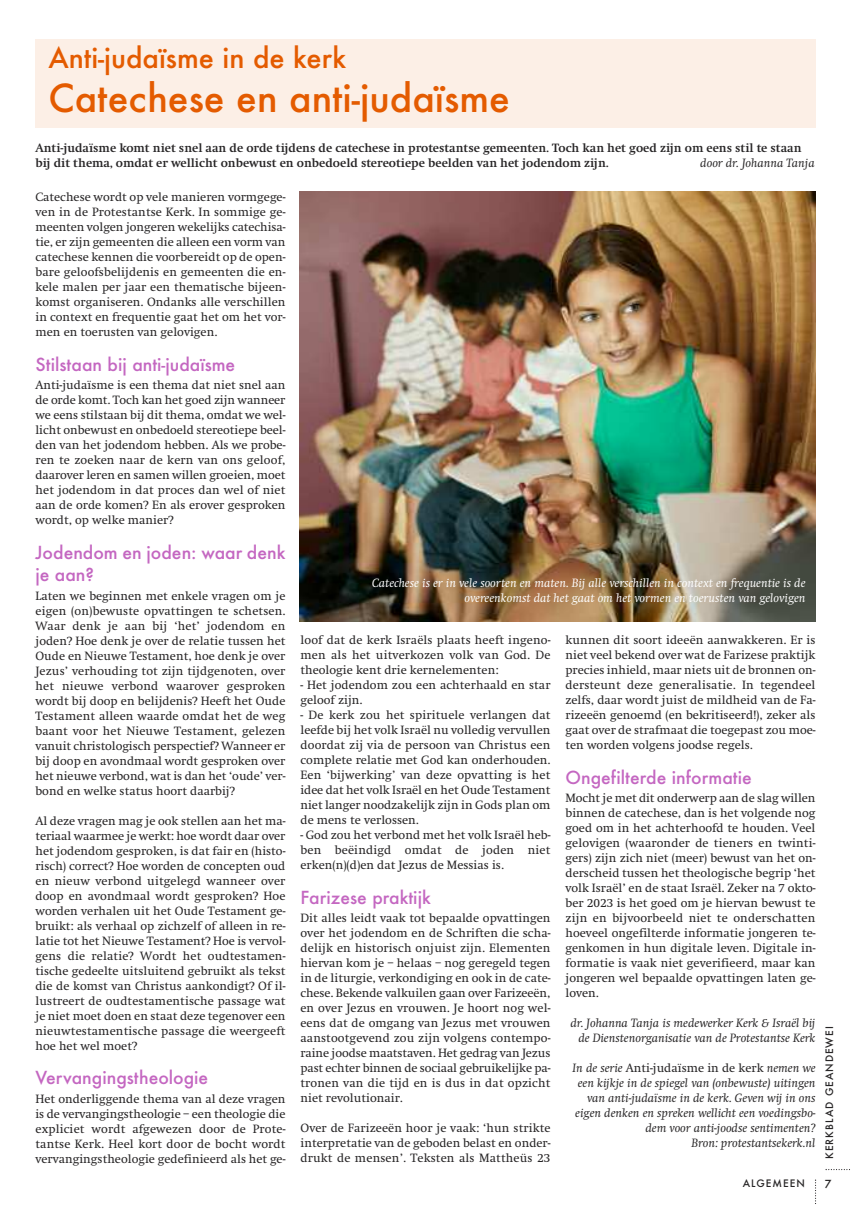
<style>
.page{position:relative;width:851px;height:1205px;background:#fff}
.page>*{position:absolute;margin:0;border:0;box-sizing:border-box;transform-origin:0 0}
.t1{font:500 37.5px "Futura";color:#e45b00}
.t2{font:500 27.5px "Futura";color:#e45b00}
.t3{font:500 17.5px/22.8px "Futura";color:#c467c1}
.t4{font:12.5px/15px "Swift";color:#272526;text-align:justify}
.t5{font:italic 12.5px/15px "Swift";color:#272526;text-align:right}
.t6{font:700 12.5px/15px "Swift";color:#272526}
.t7{font:italic 12.5px/15px "Swift";color:#fff;text-align:right}
.t8{font:500 10.88px "Futura";color:#272526}
.t9{font:500 10px "Futura";letter-spacing:.1em;color:#272526}
.s1{font-style:normal}
</style>
<div class="page">
<svg style="left:825px;top:1169px;width:25px;height:1px"></svg>
<svg style="left:815px;top:1179px;width:1px;height:25px"></svg>
<div style="left:35px;top:39px;width:780px;height:89px;background:#fcefe6"></div>
<img style="left:299px;top:191px;width:516px;height:431px">
<h2 class="t2" style="left:48px;top:42px;width:299px">Anti-judaïsme in de kerk</h2>
<h1 class="t1" style="left:48px;top:77px;width:463px">Catechese en anti-judaïsme</h1>
<p class="t6" style="left:35px;top:141px;width:767px">Anti-judaïsme komt niet snel aan de orde tijdens de catechese in protestantse gemeenten. Toch kan het goed zijn om eens stil te staan bij dit thema, omdat er wellicht onbewust en onbedoeld stereotiepe beelden van het jodendom zijn.</p>
<p class="t5" style="left:700px;top:156px;width:116px">door dr. Johanna Tanja</p>
<p class="t4" style="left:35px;top:190px;width:251px">Catechese wordt op vele manieren vormgege&shy;ven in de Protestantse Kerk. In sommige ge&shy;meenten volgen jongeren wekelijks catechisa&shy;tie, er zijn gemeenten die alleen een vorm van catechese kennen die voorbereidt op de open&shy;bare geloofsbelijdenis en gemeenten die en&shy;kele malen per jaar een thematische bijeen&shy;komst organiseren. Ondanks alle verschillen in context en frequentie gaat het om het vor&shy;men en toerusten van gelovigen.</p>
<h3 class="t3" style="left:35px;top:353px;width:201px">Stilstaan bij anti-judaïsme</h3>
<p class="t4" style="left:35px;top:377px;width:251px">Anti-judaïsme is een thema dat niet snel aan de orde komt. Toch kan het goed zijn wanneer we eens stilstaan bij dit thema, omdat we wel&shy;licht onbewust en onbedoeld stereotiepe beel&shy;den van het jodendom hebben. Als we probe&shy;ren te zoeken naar de kern van ons geloof, daarover leren en samen willen groeien, moet het jodendom in dat proces dan wel of niet aan de orde komen? En als erover gesproken wordt, op welke manier?</p>
<h3 class="t3" style="left:35px;top:541px;width:251px">Jodendom en joden: waar denk je aan?</h3>
<p class="t4" style="left:35px;top:588px;width:251px">Laten we beginnen met enkele vragen om je eigen (on)bewuste opvattingen te schetsen.<br>Waar denk je aan bij ‘het’ jodendom en joden? Hoe denk je over de relatie tussen het Oude en Nieuwe Testament, hoe denk je over Jezus’ verhouding tot zijn tijdgenoten, over het nieuwe verbond waarover gesproken wordt bij doop en belijdenis? Heeft het Oude Testament alleen waarde omdat het de weg baant voor het Nieuwe Testament, gelezen vanuit christologisch perspectief? Wanneer er bij doop en avondmaal wordt gesproken over het nieuwe verbond, wat is dan het ‘oude’ ver&shy;bond en welke status hoort daarbij?</p>
<p class="t4" style="left:35px;top:813px;width:251px">Al deze vragen mag je ook stellen aan het ma&shy;teriaal waarmee je werkt: hoe wordt daar over het jodendom gesproken, is dat fair en (histo&shy;risch) correct? Hoe worden de concepten oud en nieuw verbond uitgelegd wanneer over doop en avondmaal wordt gesproken? Hoe worden verhalen uit het Oude Testament ge&shy;bruikt: als verhaal op zichzelf of alleen in re&shy;latie tot het Nieuwe Testament? Hoe is vervol&shy;gens die relatie? Wordt het oudtestamen&shy;tische gedeelte uitsluitend gebruikt als tekst die de komst van Christus aankondigt? Of il&shy;lustreert de oudtestamentische passage wat je niet moet doen en staat deze tegenover een nieuwtestamentische passage die weergeeft hoe het wel moet?</p>
<h3 class="t3" style="left:35px;top:1067px;width:174px">Vervangingstheologie</h3>
<p class="t4" style="left:35px;top:1091px;width:251px">Het onderliggende thema van al deze vragen is de vervangingstheologie – een theologie die expliciet wordt afgewezen door de Prote&shy;tantse Kerk. Heel kort door de bocht wordt vervangingstheologie gedefinieerd als het ge-</p>
<p class="t7" style="left:372px;top:575px;width:435px">Catechese is er in vele soorten en maten. Bij alle verschillen in context en frequentie is de overeenkomst dat het gaat om het vormen en toerusten van gelovigen</p>
<p class="t4" style="left:300px;top:632px;width:251px">loof dat de kerk Israëls plaats heeft ingeno&shy;men als het uitverkozen volk van God. De theologie kent drie kernelementen:</p>
<p class="t4" style="left:300px;top:677px;width:251px">- Het jodendom zou een achterhaald en star geloof zijn.</p>
<p class="t4" style="left:300px;top:707px;width:251px">- De kerk zou het spirituele verlangen dat leefde bij het volk Israël nu volledig vervullen doordat zij via de persoon van Christus een complete relatie met God kan onderhouden.<br>Een ‘bijwerking’ van deze opvatting is het idee dat het volk Israël en het Oude Testament niet langer noodzakelijk zijn in Gods plan om de mens te verlossen.</p>
<p class="t4" style="left:300px;top:827px;width:251px">- God zou het verbond met het volk Israël heb&shy;ben beëindigd omdat de joden niet erken(n)(d)en dat Jezus de Messias is.</p>
<h3 class="t3" style="left:300px;top:886px;width:132px">Farizese praktijk</h3>
<p class="t4" style="left:300px;top:910px;width:251px">Dit alles leidt vaak tot bepaalde opvattingen over het jodendom en de Schriften die scha&shy;delijk en historisch onjuist zijn. Elementen hiervan kom je – helaas – nog geregeld tegen in de liturgie, verkondiging en ook in de cate&shy;chese. Bekende valkuilen gaan over Farizeeën, en over Jezus en vrouwen. Je hoort nog wel&shy;eens dat de omgang van Jezus met vrouwen aanstootgevend zou zijn volgens contempo&shy;raine joodse maatstaven. Het gedrag van Jezus past echter binnen de sociaal gebruikelijke pa&shy;tronen van die tijd en is dus in dat opzicht niet revolutionair.</p>
<p class="t4" style="left:300px;top:1120px;width:251px">Over de Farizeeën hoor je vaak: ‘hun strikte interpretatie van de geboden belast en onder&shy;drukt de mensen’. Teksten als Mattheüs 23</p>
<p class="t4" style="left:565px;top:632px;width:251px">kunnen dit soort ideeën aanwakkeren. Er is niet veel bekend over wat de Farizese praktijk precies inhield, maar niets uit de bronnen on&shy;dersteunt deze generalisatie. In tegendeel zelfs, daar wordt juist de mildheid van de Fa&shy;rizeeën genoemd (en bekritiseerd!), zeker als gaat over de strafmaat die toegepast zou moe&shy;ten worden volgens joodse regels.</p>
<h3 class="t3" style="left:565px;top:766px;width:188px">Ongefilterde informatie</h3>
<p class="t4" style="left:565px;top:790px;width:251px">Mocht je met dit onderwerp aan de slag willen binnen de catechese, dan is het volgende nog goed om in het achterhoofd te houden. Veel gelovigen (waaronder de tieners en twinti&shy;gers) zijn zich niet (meer) bewust van het on&shy;derscheid tussen het theologische begrip ‘het volk Israël’ en de staat Israël. Zeker na 7 okto&shy;ber 2023 is het goed om je hiervan bewust te zijn en bijvoorbeeld niet te onderschatten hoeveel ongefilterde informatie jongeren te&shy;genkomen in hun digitale leven. Digitale in&shy;formatie is vaak niet geverifieerd, maar kan jongeren wel bepaalde opvattingen laten ge&shy;loven.</p>
<p class="t5" style="left:570px;top:1015px;width:246px">dr. Johanna Tanja is medewerker Kerk &amp; Israël bij de Dienstenorganisatie van de Protestantse Kerk</p>
<p class="t5" style="left:572px;top:1060px;width:244px">In de serie <span class="s1">Anti-judaïsme in de kerk</span> nemen we een kijkje in de spiegel van (onbewuste) uitingen van anti-judaïsme in de kerk. Geven wij in ons eigen denken en spreken wellicht een voedingsbo&shy;dem voor anti-joodse sentimenten?<br>Bron: protestantsekerk.nl</p>
<p class="t9" style="left:742px;top:1177px;width:63px">ALGEMEEN</p>
<p class="t9" style="left:823px;top:1159px;width:134px;rotate:-90deg">KERKBLAD GEANDEWEI</p>
<p class="t8" style="left:824px;top:1178px;width:8px">7</p>
</div>
